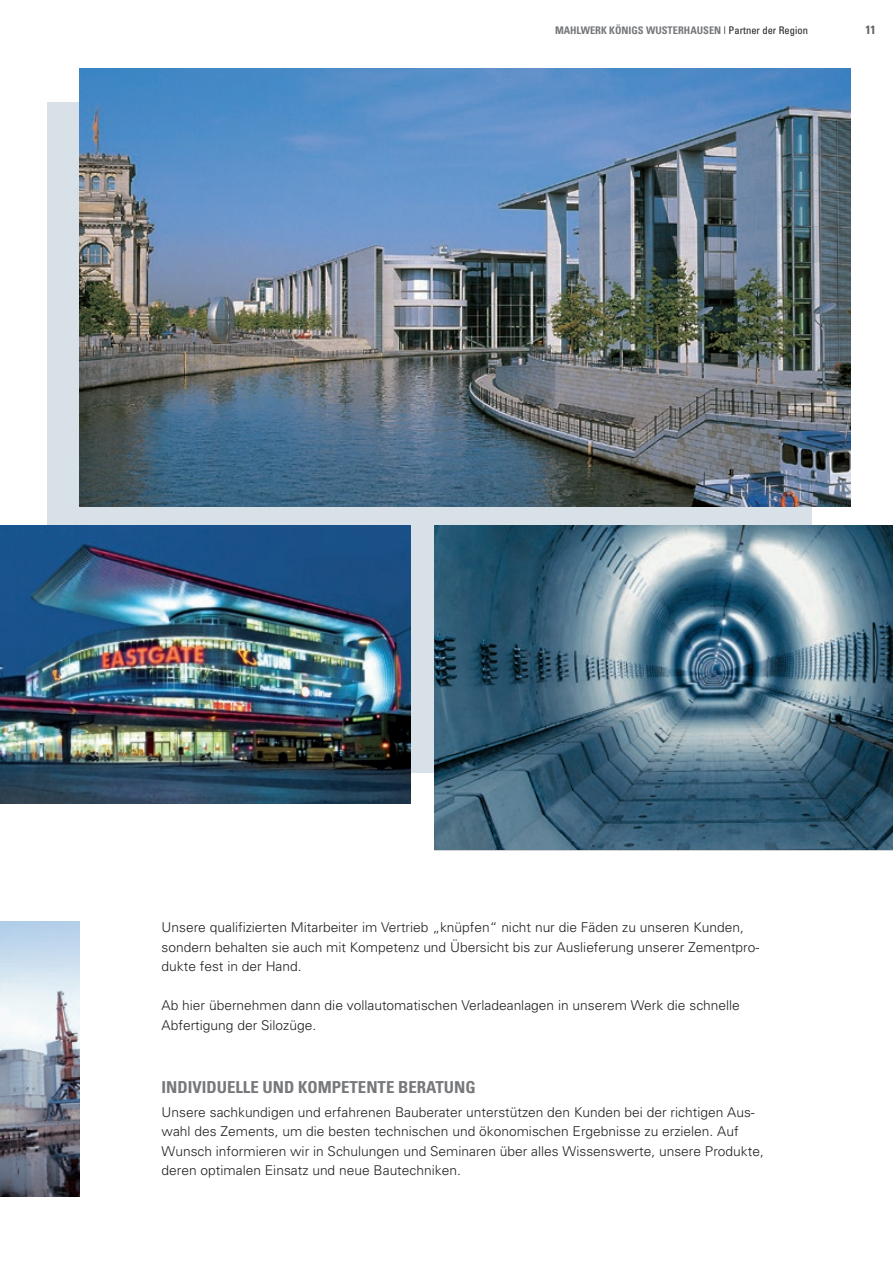
<style>
.page{position:relative;width:893px;height:1263px;background:#fff}
.page>*{position:absolute;margin:0;border:0;box-sizing:border-box;transform-origin:0 0}
.t1{font:700 condensed 16.5px "Univers";color:#76787b}
.t2{font:300 13.5px/19.5px "Univers";color:#231f20}
.t3{font:700 condensed 12px "Univers";color:#636366}
.t4{font:700 condensed 10.5px "Univers";color:#76787b}
.s1{font-weight:400;color:#231f20}
</style>
<div class="page">
<div style="left:47px;top:102px;width:764px;height:671px;background:#d8e1e7"></div>
<img style="left:0;top:921px;width:80px;height:275px">
<img style="left:0;top:526px;width:410px;height:277px">
<img style="left:435px;top:526px;width:458px;height:323px">
<img style="left:80px;top:68px;width:770px;height:438px">
<p class="t4" style="left:555px;top:24px;width:254px">MAHLWERK KÖNIGS WUSTERHAUSEN <span class="s1">| Partner der Region</span></p>
<p class="t3" style="left:865px;top:22px;width:12px">11</p>
<p class="t2" style="left:162px;top:917px;width:599px">Unsere qualifizierten Mitarbeiter im Vertrieb „knüpfen“ nicht nur die Fäden zu unseren Kunden, sondern behalten sie auch mit Kompetenz und Übersicht bis zur Auslieferung unserer Zementpro&shy;dukte fest in der Hand.</p>
<p class="t2" style="left:162px;top:995px;width:580px">Ab hier übernehmen dann die vollautomatischen Verladeanlagen in unserem Werk die schnelle<br>Abfertigung der Silozüge.</p>
<p class="t1" style="left:162px;top:1077px;width:316px">INDIVIDUELLE UND KOMPETENTE BERATUNG</p>
<p class="t2" style="left:162px;top:1102px;width:604px">Unsere sachkundigen und erfahrenen Bauberater unterstützen den Kunden bei der richtigen Aus&shy;wahl des Zements, um die besten technischen und ökonomischen Ergebnisse zu erzielen. Auf Wunsch informieren wir in Schulungen und Seminaren über alles Wissenswerte, unsere Produkte, deren optimalen Einsatz und neue Bautechniken.</p>
</div>
